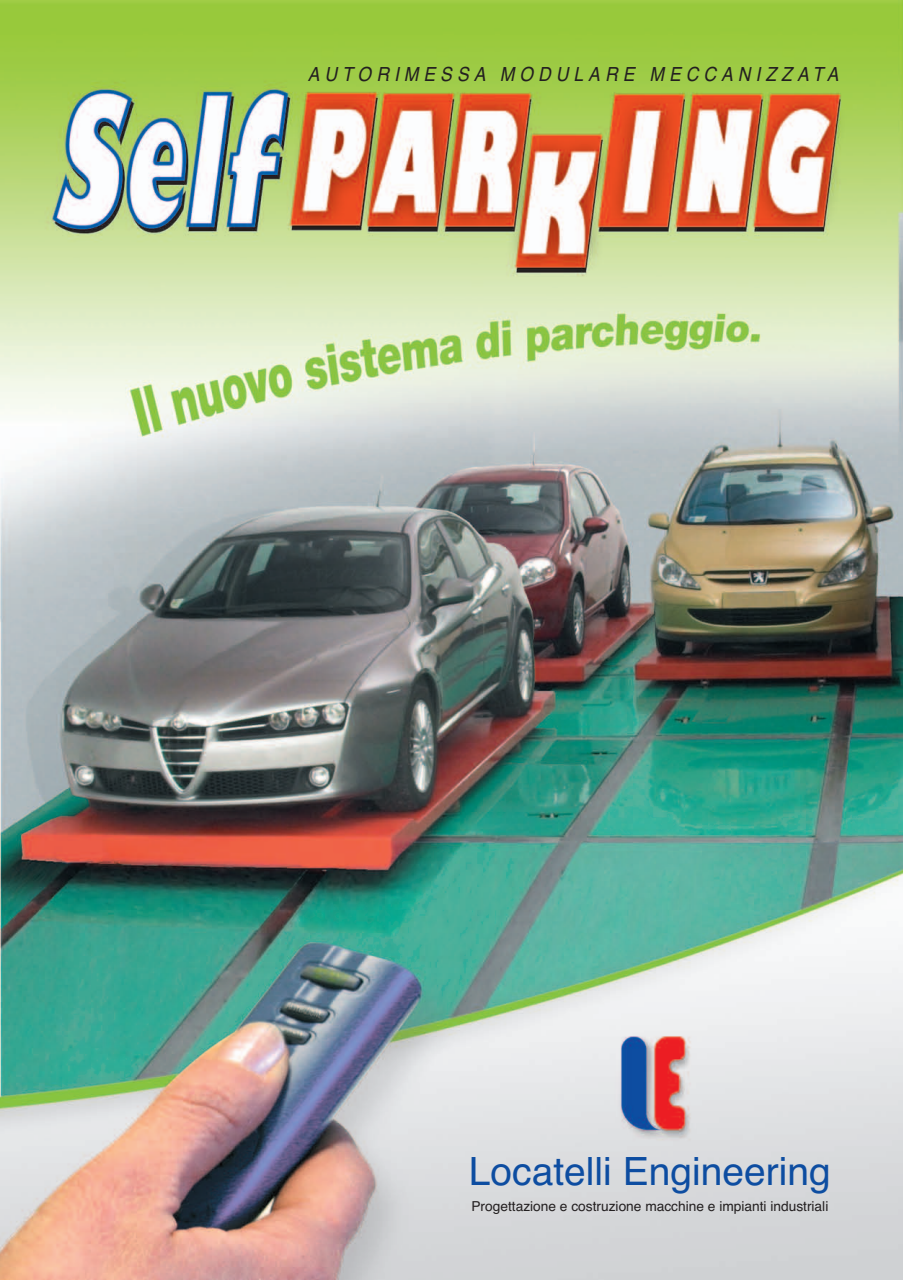
<style>
.page{position:relative;width:903px;height:1280px;background:#fff}
.page>*{position:absolute;margin:0;border:0;box-sizing:border-box;transform-origin:0 0}
.t1{font:39px "Helvetica";color:#0d4da1}
.t2{font:italic 19.5px "Helvetica";color:#231f20;scale:.9 1}
.t3{font:13.65px "Helvetica";color:#231f20}
</style>
<div class="page">
<img style="left:0;top:0;width:903px;height:1280px">
<h2 class="t2" style="left:308px;top:67px;width:595px">AUTORIMESSA MODULARE MECCANIZZATA</h2>
<h1 class="t1" style="left:469px;top:1157px;width:363px">Locatelli Engineering</h1>
<p class="t3" style="left:471px;top:1201px;width:358px">Progettazione e costruzione macchine e impianti industriali</p>
</div>
